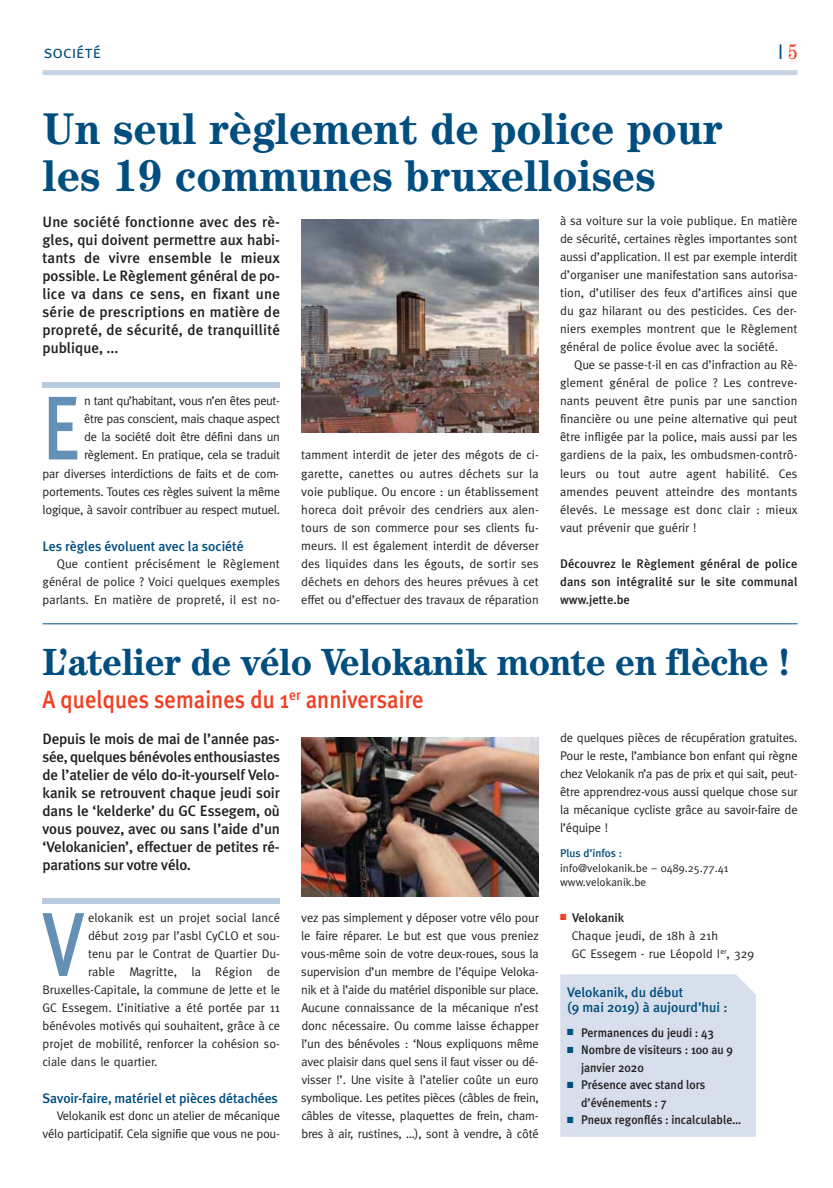
<style>
.page{position:relative;width:833px;height:1188px;background:#fff}
.page>*{position:absolute;margin:0;border:0;box-sizing:border-box;transform-origin:0 0}
.t1{font:500 90.38px "Meta Plus";color:#6490b6;scale:.8 1}
.t2{font:700 44.62px/46.2px "Century IT Cby BT";color:#004d7f;scale:.95 1}
.t3{font:700 38.12px "Century IT Cby BT";letter-spacing:-.015em;color:#004d7f;scale:.95 1}
.t4{font:500 24.75px "Meta Plus";color:#ef4023;scale:.91 1}
.t5{font:21.25px "Meta";color:#004d7f}
.t6{font:17.5px "Meta Plus Normal Caps";color:#004d7f}
.t7{font:500 15px/18px "Meta Plus";letter-spacing:-.005em;color:#231f20;text-align:justify}
.t8{font:500 13.75px/15px "Meta Plus";color:#004d7f}
.t9{font:12.5px/18px "Meta";letter-spacing:-.005em;color:#231f20;text-align:justify}
.t10{font:500 12.5px/17.5px "Meta Plus";color:#231f20;scale:.95 1}
.t11{font:500 12.5px/18px "Meta Plus";color:#231f20;text-align:justify}
.t12{font:11.25px/14px "Meta";color:#231f20}
.t13{font:500 11.25px "Meta Plus";color:#004d7f}
.s1{font-family:"Century IT Cby BT";font-stretch:condensed;color:#ef4023}
.s2{color:#ef4023}
.s3{color:#004d7f}
</style>
<div class="page">
<div style="left:43px;top:70px;width:754px;height:5px;background:#c6d3e4"></div>
<div style="left:43px;top:898px;width:237px;height:5px;background:#bacadf"></div>
<svg style="left:301px;top:895px;width:238px;height:2px"></svg>
<img style="left:301px;top:737px;width:238px;height:158px">
<div style="left:560px;top:974px;width:196px;height:162px;background:#d7dfec"></div>
<hr style="left:43px;top:623px;width:754px;height:1px;background:#004d7f">
<div style="left:43px;top:382px;width:237px;height:5px;background:#bacadf"></div>
<img style="left:301px;top:220px;width:238px;height:212px">
<h3 class="t6" style="left:44px;top:41px;width:59px">société</h3>
<h3 class="t5" style="left:777px;top:44px;width:21px">I<span class="s1">5</span></h3>
<h2 class="t2" style="left:43px;top:110px;width:717px">Un seul règlement de police pour les 19 communes bruxelloises</h2>
<p class="t7" style="left:43px;top:214px;width:239px">Une société fonctionne avec des rè&shy;gles, qui doivent permettre aux habi&shy;tants de vivre ensemble le mieux possible. Le Règlement général de po&shy;lice va dans ce sens, en fixant une série de prescriptions en matière de propreté, de sécurité, de tranquillité publique, ...</p>
<p class="t9" style="left:560px;top:213px;width:239px">à sa voiture sur la voie publique. En matière de sécurité, certaines règles importantes sont aussi d’application. Il est par exemple interdit d’organiser une manifestation sans autorisa&shy;tion, d’utiliser des feux d’artifices ainsi que du gaz hilarant ou des pesticides. Ces der&shy;niers exemples montrent que le Règlement général de police évolue avec la société.</p>
<p class="t9" style="left:560px;top:357px;width:239px;text-indent:14px">Que se passe-t-il en cas d’infraction au Rè&shy;glement général de police ? Les contreve&shy;nants peuvent être punis par une sanction financière ou une peine alternative qui peut être infligée par la police, mais aussi par les gardiens de la paix, les ombudsmen-contrô&shy;leurs ou tout autre agent habilité. Ces amendes peuvent atteindre des montants élevés. Le message est donc clair : mieux vaut prévenir que guérir !</p>
<p class="t11" style="left:560px;top:554px;width:239px">Découvrez le Règlement général de police dans son intégralité sur le site communal www.jette.be</p>
<p class="t9" style="left:43px;top:393px;width:239px;text-align:right">n tant qu’habitant, vous n’en êtes peut-<br>être pas conscient, mais chaque aspect<br>de la société doit être défini dans un règlement. En pratique, cela se traduit<br>par diverses interdictions de faits et de com&shy;portements. Toutes ces règles suivent la même logique, à savoir contribuer au respect mutuel.</p>
<p class="t8" style="left:43px;top:538px;width:203px">Les règles évoluent avec la société</p>
<p class="t9" style="left:43px;top:555px;width:239px;text-indent:14px">Que contient précisément le Règlement général de police ? Voici quelques exemples parlants. En matière de propreté, il est no-</p>
<h1 class="t1" style="left:42px;top:384px;width:49px">E</h1>
<p class="t9" style="left:301px;top:447px;width:239px">tamment interdit de jeter des mégots de ci&shy;garette, canettes ou autres déchets sur la voie publique. Ou encore : un établissement horeca doit prévoir des cendriers aux alen&shy;tours de son commerce pour ses clients fu&shy;meurs. Il est également interdit de déverser des liquides dans les égouts, de sortir ses déchets en dehors des heures prévues à cet effet ou d’effectuer des travaux de réparation</p>
<h3 class="t3" style="left:43px;top:647px;width:788px">L’atelier de vélo Velokanik monte en flèche !</h3>
<h3 class="t4" style="left:43px;top:686px;width:420px">A quelques semaines du 1<sup>er</sup> anniversaire</h3>
<p class="t7" style="left:43px;top:729px;width:239px">Depuis le mois de mai de l’année pas&shy;sée, quelques bénévoles enthousiastes de l’atelier de vélo do-it-yourself Velo&shy;kanik se retrouvent chaque jeudi soir dans le ‘kelderke’ du GC Essegem, où vous pouvez, avec ou sans l’aide d’un ‘Velokanicien’, effectuer de petites ré&shy;parations sur votre vélo.</p>
<p class="t9" style="left:560px;top:729px;width:239px">de quelques pièces de récupération gratuites.<br>Pour le reste, l’ambiance bon enfant qui règne chez Velokanik n’a pas de prix et qui sait, peut&shy;être apprendrez-vous aussi quelque chose sur la mécanique cycliste grâce au savoir-faire de l’équipe !</p>
<p class="t13" style="left:560px;top:847px;width:63px">Plus d’infos :</p>
<p class="t12" style="left:560px;top:861px;width:170px">info@velokanik.be – 0489.25.77.41 www.velokanik.be</p>
<p class="t11" style="left:560px;top:908px;width:66px"><span class="s2">■</span> Velokanik</p>
<p class="t9" style="left:572px;top:927px;width:184px">Chaque jeudi, de 18h à 21h<br>GC Essegem - rue Léopold I<sup>er</sup>, 329</p>
<p class="t8" style="left:567px;top:985px;width:162px">Velokanik, du début<br>(9 mai 2019) à aujourd’hui :</p>
<p class="t10" style="left:567px;top:1023px;width:156px"><span class="s3">■</span> Permanences du jeudi : 43</p>
<p class="t10" style="left:581px;top:1041px;width:162px;text-indent:-14px"><span class="s3">■</span> Nombre de visiteurs : 100 au 9 janvier 2020</p>
<p class="t10" style="left:581px;top:1076px;width:132px;text-indent:-14px"><span class="s3">■</span> Présence avec stand lors d’événements : 7</p>
<p class="t10" style="left:567px;top:1111px;width:185px"><span class="s3">■</span> Pneux regonflés : incalculable…</p>
<p class="t9" style="left:301px;top:909px;width:239px">vez pas simplement y déposer votre vélo pour le faire réparer. Le but est que vous preniez vous-même soin de votre deux-roues, sous la supervision d’un membre de l’équipe Veloka&shy;nik et à l’aide du matériel disponible sur place.<br>Aucune connaissance de la mécanique n’est donc nécessaire. Ou comme laisse échapper l’un des bénévoles : ‘Nous expliquons même avec plaisir dans quel sens il faut visser ou dé&shy;visser !’. Une visite à l’atelier coûte un euro symbolique. Les petites pièces (câbles de frein, câbles de vitesse, plaquettes de frein, cham&shy;bres à air, rustines, …), sont à vendre, à côté</p>
<h1 class="t1" style="left:42px;top:900px;width:54px">V</h1>
<p class="t9" style="left:88px;top:909px;width:193px">elokanik est un projet social lancé</p>
<p class="t9" style="left:88px;top:927px;width:193px">début 2019 par l’asbl CyCLO et sou-</p>
<p class="t9" style="left:88px;top:945px;width:193px">tenu par le Contrat de Quartier Du-</p>
<p class="t9" style="left:88px;top:963px;width:193px">rable Magritte, la Région de</p>
<p class="t9" style="left:43px;top:981px;width:239px">Bruxelles-Capitale, la commune de Jette et le</p>
<p class="t9" style="left:43px;top:999px;width:239px">GC Essegem. L’initiative a été portée par 11</p>
<p class="t9" style="left:43px;top:1017px;width:239px">bénévoles motivés qui souhaitent, grâce à ce</p>
<p class="t9" style="left:43px;top:1035px;width:239px">projet de mobilité, renforcer la cohésion so-</p>
<p class="t9" style="left:43px;top:1053px;width:116px">ciale dans le quartier.</p>
<p class="t8" style="left:43px;top:1090px;width:237px">Savoir-faire, matériel et pièces détachées</p>
<p class="t9" style="left:43px;top:1107px;width:239px;text-align:right">Velokanik est donc un atelier de mécanique vélo participatif. Cela signifie que vous ne pou-</p>
</div>
